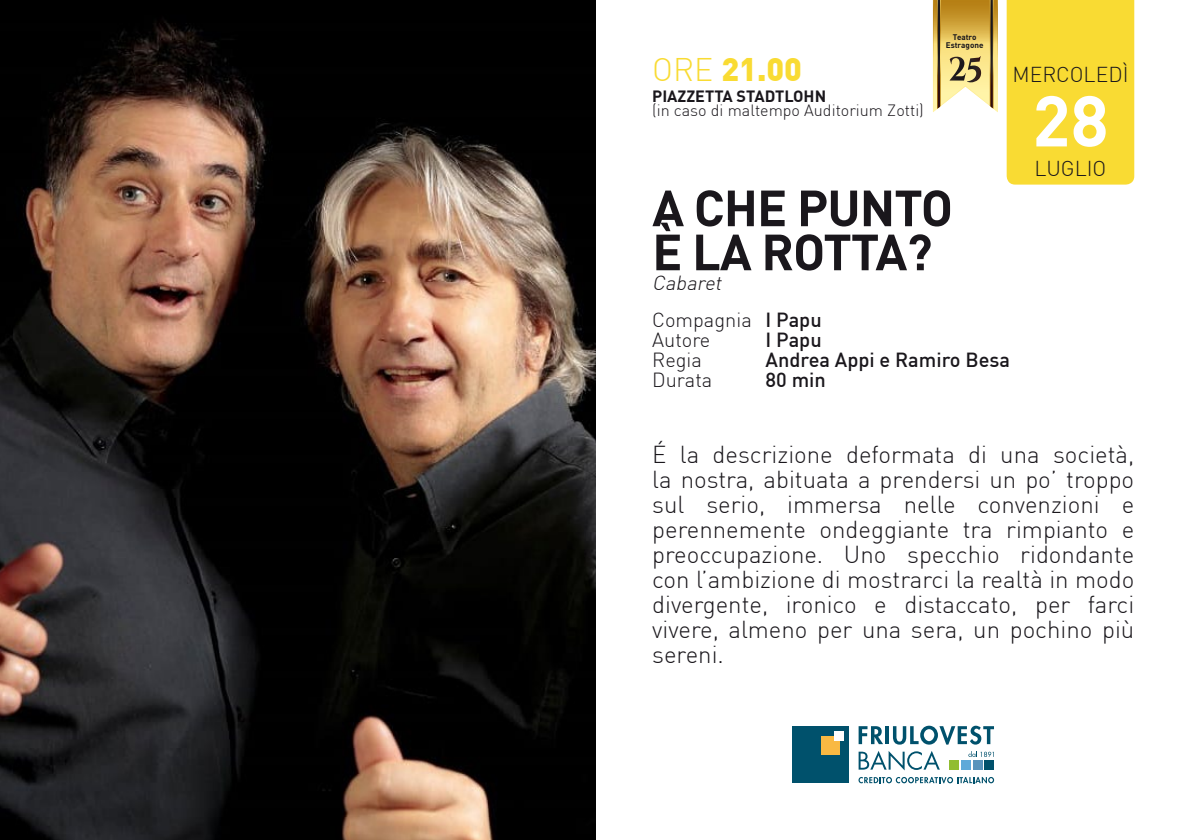
<style>
.page{position:relative;width:1191px;height:840px;background:#fff}
.page>*{position:absolute;margin:0;border:0;box-sizing:border-box;transform-origin:0 0}
.t1{font:700 70.4px "DIN Pro";color:#fff}
.t2{font:700 50px/44px "DIN Pro";letter-spacing:-.02em;color:#1a171c}
.t3{font:900 32px "DIN Pro";color:#f9db33}
.t4{font:300 24px/25px "DIN Pro";color:#1a171c;text-align:justify}
.t5{font:300 21.2px "DIN Pro";color:#1a171c}
.t6{font:300 20px/37px "DIN Pro";color:#1a171c}
.t7{font:500 20px "DIN Pro";color:#1a171c}
.t8{font:300 16px "DIN Pro";color:#1a171c}
.t9{font:700 16px "DIN Pro";color:#1a171c}
.t10{font:700 8px/8px "DIN Pro";color:#1a171c;text-align:center}
.s1{font-weight:300}
.s2{font-style:italic}
.s3{font-weight:500}
</style>
<div class="page">
<img style="left:0;top:0;width:595px;height:839px">
<div style="left:1006px;top:0;width:128px;height:184px;background:#f9db33"></div>
<div style="left:961px;top:759px;width:9px;height:10px;background:#5fa9d9"></div>
<div style="left:972px;top:759px;width:10px;height:10px;background:#5893bc"></div>
<div style="left:984px;top:759px;width:10px;height:10px;background:#00516c"></div>
<div style="left:949px;top:759px;width:10px;height:10px;background:#91bd31"></div>
<svg style="left:858px;top:726px;width:25px;height:17px"></svg>
<hr style="left:885px;top:725px;width:4px;height:18px;background:#00516c">
<svg style="left:893px;top:725px;width:101px;height:19px"></svg>
<svg style="left:858px;top:777px;width:136px;height:5px"></svg>
<div style="left:792px;top:725px;width:57px;height:57px;background:#00516c"></div>
<div style="left:820px;top:735px;width:19px;height:19px;background:#f9b943"></div>
<div style="left:834px;top:730px;width:10px;height:10px;background:#fff"></div>
<svg style="left:968px;top:751px;width:26px;height:5px"></svg>
<svg style="left:858px;top:751px;width:82px;height:19px"></svg>
<svg style="left:933px;top:0;width:64px;height:112px;background:#d2b96e"></svg>
<h3 class="t3" style="left:652px;top:48px;width:151px"><span class="s1">ORE</span> 21.00</h3>
<p class="t9" style="left:652px;top:85px;width:175px">PIAZZETTA STADTLOHN</p>
<p class="t8" style="left:652px;top:100px;width:273px">(in caso di maltempo Auditorium Zotti)</p>
<p class="t10" style="left:946px;top:33px;width:39px">Teatro<br>Estragone</p>
<p class="t5" style="left:1012px;top:61px;width:117px">MERCOLEDÌ</p>
<h1 class="t1" style="left:1032px;top:74px;width:78px">28</h1>
<p class="t5" style="left:1034px;top:155px;width:73px">LUGLIO</p>
<h2 class="t2" style="left:652px;top:184px;width:302px">A CHE PUNTO<br>È LA ROTTA?</h2>
<p class="t6" style="left:652px;top:264px;width:171px"><span class="s2">Cabaret<br></span>Compagnia <span class="s3">I Papu</span></p>
<p class="t6" style="left:652px;top:321px;width:60px">Autore</p>
<p class="t7" style="left:765px;top:327px;width:58px">I Papu</p>
<p class="t6" style="left:652px;top:341px;width:51px">Regia</p>
<p class="t7" style="left:765px;top:347px;width:246px">Andrea Appi e Ramiro Besa</p>
<p class="t6" style="left:652px;top:361px;width:62px">Durata</p>
<p class="t7" style="left:765px;top:367px;width:62px">80 min</p>
<p class="t4" style="left:652px;top:441px;width:483px">É la descrizione deformata di una società, la nostra, abituata a prendersi un po’ troppo sul serio, immersa nelle convenzioni e perennemente ondeggiante tra rimpianto e preoccupazione. Uno specchio ridondante con l’ambizione di mostrarci la realtà in modo divergente, ironico e distaccato, per farci vivere, almeno per una sera, un pochino più sereni.</p>
</div>
